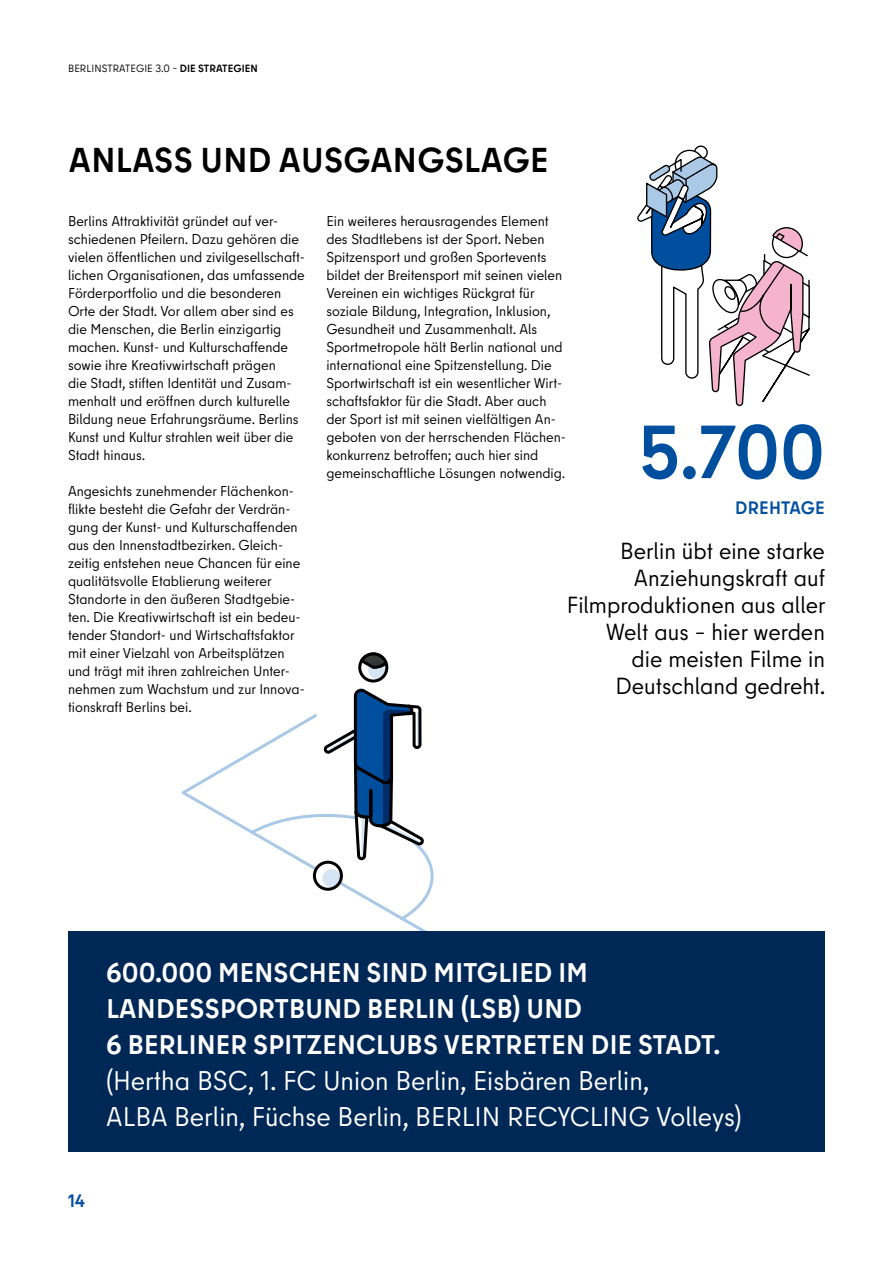
<style>
.page{position:relative;width:893px;height:1263px;background:#fff}
.page>*{position:absolute;margin:0;border:0;box-sizing:border-box;transform-origin:0 0}
.t1{font:700 75px "Berlin Type";color:#004f9f;scale:.96 1}
.t2{font:700 34.5px "Berlin Type";letter-spacing:.01em;color:#000}
.t3{font:700 27px/36px "Berlin Type";letter-spacing:.01em;color:#fff}
.t4{font:27px/36px "Berlin Type";color:#fff}
.t5{font:23.25px/27px "Berlin Type";color:#000;text-align:right}
.t6{font:700 18px "Berlin Type";letter-spacing:.01em;color:#004f9f}
.t7{font:14.25px/18px "Berlin Type";color:#000}
.t8{font:10.5px "Berlin Type";letter-spacing:.01em;color:#000}
.s1{font-weight:700}
</style>
<div class="page">
<svg style="left:181px;top:714px;width:253px;height:217px"></svg>
<svg style="left:314px;top:862px;width:27px;height:27px"></svg>
<div style="left:313px;top:861px;width:30px;height:30px;border:3px solid #000;border-radius:50%"></div>
<svg style="left:322px;top:652px;width:103px;height:210px"></svg>
<svg style="left:323px;top:869px;width:18px;height:18px"></svg>
<div style="left:694px;top:145px;width:14px;height:14px;border:1px solid #000;border-radius:50%"></div>
<svg style="left:637px;top:149px;width:173px;height:258px"></svg>
<div style="left:68px;top:931px;width:757px;height:221px;background:#002856"></div>
<p class="t8" style="left:68px;top:62px;width:191px">BERLINSTRATEGIE 3.0 – <span class="s1">DIE STRATEGIEN</span></p>
<h2 class="t2" style="left:69px;top:138px;width:481px">ANLASS UND AUSGANGSLAGE</h2>
<p class="t7" style="left:68px;top:212px;width:238px">Berlins Attraktivität gründet auf ver&shy;schiedenen Pfeilern. Dazu gehören die vielen öffentlichen und zivilgesellschaft&shy;lichen Organisationen, das umfassende Förderportfolio und die besonderen Orte der Stadt. Vor allem aber sind es die Menschen, die Berlin einzigartig machen. Kunst- und Kulturschaffende sowie ihre Kreativwirtschaft prägen<br>die Stadt, stiften Identität und Zusam&shy;menhalt und eröffnen durch kulturelle Bildung neue Erfahrungsräume. Berlins Kunst und Kultur strahlen weit über die Stadt hinaus.</p>
<p class="t7" style="left:68px;top:482px;width:238px">Angesichts zunehmender Flächenkon&shy;flikte besteht die Gefahr der Verdrän&shy;gung der Kunst- und Kulturschaffenden aus den Innenstadtbezirken. Gleich&shy;zeitig entstehen neue Chancen für eine qualitätsvolle Etablierung weiterer Standorte in den äußeren Stadtgebie&shy;ten. Die Kreativwirtschaft ist ein bedeu&shy;tender Standort- und Wirtschaftsfaktor mit einer Vielzahl von Arbeitsplätzen und trägt mit ihren zahlreichen Unter&shy;nehmen zum Wachstum und zur Innova&shy;tionskraft Berlins bei.</p>
<p class="t7" style="left:326px;top:212px;width:241px">Ein weiteres herausragendes Element des Stadtlebens ist der Sport. Neben Spitzensport und großen Sportevents bildet der Breitensport mit seinen vielen Vereinen ein wichtiges Rückgrat für soziale Bildung, Integration, Inklusion, Gesundheit und Zusammenhalt. Als Sportmetropole hält Berlin national und international eine Spitzenstellung. Die Sportwirtschaft ist ein wesentlicher Wirt&shy;schaftsfaktor für die Stadt. Aber auch der Sport ist mit seinen vielfältigen An&shy;geboten von der herrschenden Flächen&shy;konkurrenz betroffen; auch hier sind gemeinschaftliche Lösungen notwendig.</p>
<h1 class="t1" style="left:639px;top:404px;width:195px">5.700</h1>
<p class="t6" style="left:735px;top:496px;width:91px">DREHTAGE</p>
<h3 class="t5" style="left:567px;top:538px;width:260px">Berlin übt eine starke<br>Anziehungskraft auf<br>Filmproduktionen aus aller<br>Welt aus – hier werden<br>die meisten Filme in<br>Deutschland gedreht.</h3>
<h3 class="t3" style="left:106px;top:955px;width:616px">600.000 MENSCHEN SIND MITGLIED IM<br>LANDESSPORTBUND BERLIN (LSB) UND<br>6 BERLINER SPITZENCLUBS VERTRETEN DIE STADT.</h3>
<h3 class="t4" style="left:106px;top:1063px;width:637px">(Hertha BSC, 1. FC Union Berlin, Eisbären Berlin,<br>ALBA Berlin, Füchse Berlin, BERLIN RECYCLING Volleys)</h3>
<p class="t6" style="left:68px;top:1189px;width:19px">14</p>
</div>
